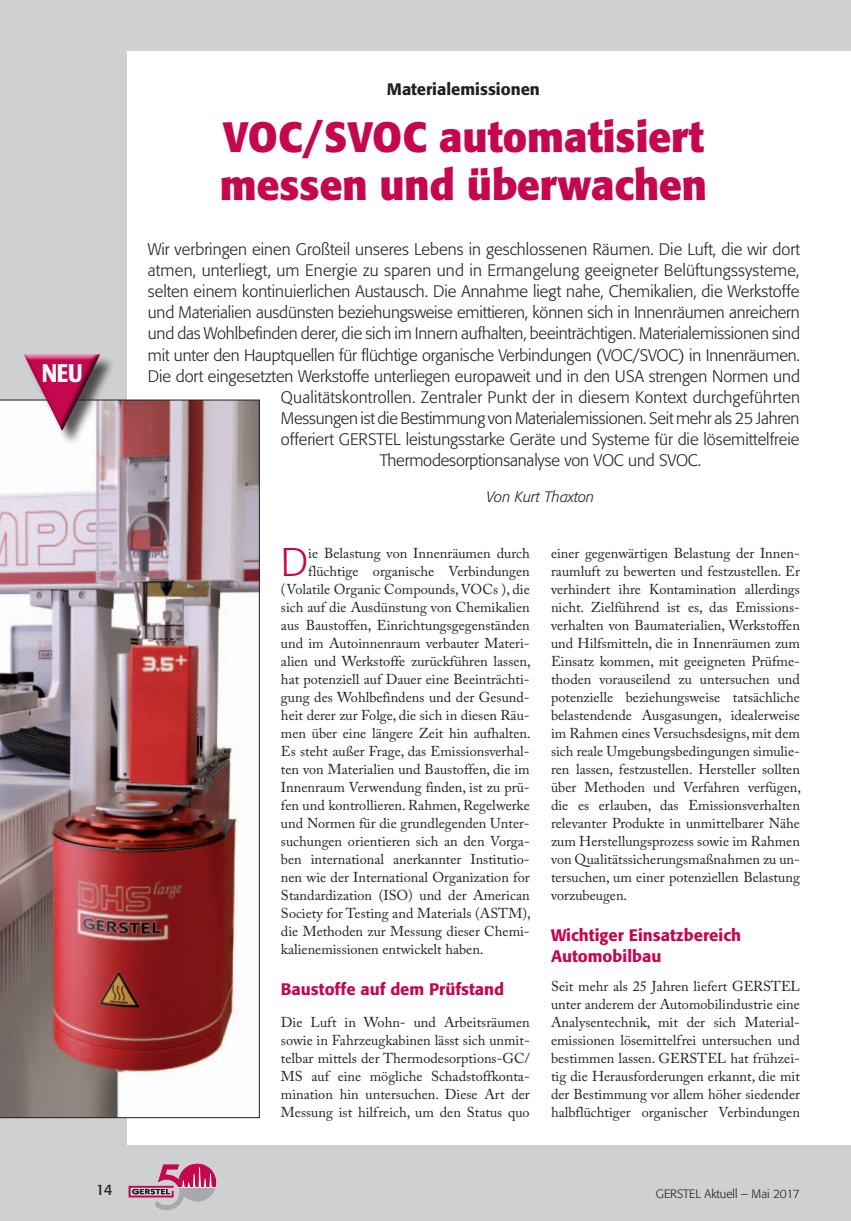
<style>
.page{position:relative;width:851px;height:1221px;background:#fff}
.page>*{position:absolute;margin:0;border:0;box-sizing:border-box;transform-origin:0 0}
.t1{font:700 42px/48px "Formata";color:#c50750;scale:.96 1}
.t2{font:300 39.6px "Formata";color:#c50750}
.t3{font:500 condensed 25.2px "Formata";color:#fff}
.t4{font:300 16.5px "Formata";letter-spacing:-.005em;color:#231f20}
.t5{font:500 16.5px/21px "Formata";color:#c50750}
.t6{font:500 16.5px "Formata";color:#231f20}
.t7{font:italic 300 15px "Formata";color:#231f20}
.t8{font:15px "Formata";color:#231f20}
.t9{font:14.25px/18px "Adobe Caslon Pro";color:#231f20;text-align:justify}
.t10{font:300 12px "Formata";color:#231f20}
</style>
<div class="page">
<div style="left:0;top:0;width:850px;height:1220px;background:#cfd0d2"></div>
<div style="left:128px;top:51px;width:722px;height:1093px;background:#fff"></div>
<svg style="left:129px;top:1163px;width:87px;height:46px"></svg>
<img style="left:0;top:399px;width:260px;height:718px">
<div style="left:25px;top:355px;width:91px;height:92px;background:#231f20;opacity:.75"></div>
<div style="left:22px;top:352px;width:81px;height:79px;background:#231f20;opacity:.75"></div>
<h3 class="t3" style="left:42px;top:358px;width:42px">NEU</h3>
<p class="t8" style="left:96px;top:1180px;width:18px">14</p>
<p class="t6" style="left:387px;top:79px;width:154px">Materialemissionen</p>
<h1 class="t1" style="left:220px;top:112px;width:509px">VOC/SVOC automatisiert messen und überwachen</h1>
<p class="t4" style="left:148px;top:240px;width:653px">Wir verbringen einen Großteil unseres Lebens in geschlossenen Räumen. Die Luft, die wir dort</p>
<p class="t4" style="left:148px;top:261px;width:653px">atmen, unterliegt, um Energie zu sparen und in Ermangelung geeigneter Belüftungssysteme,</p>
<p class="t4" style="left:148px;top:282px;width:653px">selten einem kontinuierlichen Austausch. Die Annahme liegt nahe, Chemikalien, die Werkstoffe</p>
<p class="t4" style="left:148px;top:303px;width:653px">und Materialien ausdünsten beziehungsweise emittieren, können sich in Innenräumen anreichern</p>
<p class="t4" style="left:148px;top:324px;width:653px">und das Wohlbefinden derer, die sich im Innern aufhalten, beeinträchtigen. Materialemissionen sind</p>
<p class="t4" style="left:148px;top:345px;width:653px">mit unter den Hauptquellen für flüchtige organische Verbindungen (VOC/SVOC) in Innenräumen.</p>
<p class="t4" style="left:148px;top:366px;width:653px">Die dort eingesetzten Werkstoffe unterliegen europaweit und in den USA strengen Normen und</p>
<p class="t4" style="left:281px;top:387px;width:520px">Qualitätskontrollen. Zentraler Punkt der in diesem Kontext durchgeführten</p>
<p class="t4" style="left:281px;top:408px;width:520px">Messungen ist die Bestimmung von Materialemissionen. Seit mehr als 25 Jahren</p>
<p class="t4" style="left:281px;top:429px;width:520px">offeriert GERSTEL leistungsstarke Geräte und Systeme für die lösemittelfreie</p>
<p class="t4" style="left:379px;top:450px;width:323px">Thermodesorptionsanalyse von VOC und SVOC.</p>
<p class="t7" style="left:486px;top:487px;width:109px">Von Kurt Thaxton</p>
<h2 class="t2" style="left:281px;top:539px;width:29px">D</h2>
<p class="t9" style="left:308px;top:544px;width:223px">ie Belastung von Innenräumen durch</p>
<p class="t9" style="left:308px;top:562px;width:223px">flüchtige organische Verbindungen</p>
<p class="t9" style="left:281px;top:580px;width:250px">(Volatile Organic Compounds, VOCs ), die</p>
<p class="t9" style="left:281px;top:598px;width:250px">sich auf die Ausdünstung von Chemikalien</p>
<p class="t9" style="left:281px;top:616px;width:250px">aus Baustoffen, Einrichtungsgegenständen</p>
<p class="t9" style="left:281px;top:634px;width:250px">und im Autoinnenraum verbauter Materi-</p>
<p class="t9" style="left:281px;top:652px;width:251px">alien und Werkstoffe zurückführen lassen,</p>
<p class="t9" style="left:281px;top:670px;width:250px">hat potenziell auf Dauer eine Beeinträchti-</p>
<p class="t9" style="left:281px;top:688px;width:250px">gung des Wohlbefindens und der Gesund-</p>
<p class="t9" style="left:281px;top:706px;width:250px">heit derer zur Folge, die sich in diesen Räu-</p>
<p class="t9" style="left:281px;top:724px;width:251px">men über eine längere Zeit hin aufhalten.</p>
<p class="t9" style="left:281px;top:742px;width:250px">Es steht außer Frage, das Emissionsverhal-</p>
<p class="t9" style="left:281px;top:760px;width:250px">ten von Materialien und Baustoffen, die im</p>
<p class="t9" style="left:281px;top:778px;width:250px">Innenraum Verwendung finden, ist zu prü-</p>
<p class="t9" style="left:281px;top:796px;width:250px">fen und kontrollieren. Rahmen, Regelwerke</p>
<p class="t9" style="left:281px;top:814px;width:250px">und Normen für die grundlegenden Unter-</p>
<p class="t9" style="left:281px;top:832px;width:250px">suchungen orientieren sich an den Vorga-</p>
<p class="t9" style="left:281px;top:850px;width:250px">ben international anerkannter Institutio-</p>
<p class="t9" style="left:281px;top:868px;width:250px">nen wie der International Organization for</p>
<p class="t9" style="left:281px;top:886px;width:250px">Standardization (ISO) und der American</p>
<p class="t9" style="left:281px;top:904px;width:251px">Society for Testing and Materials (ASTM),</p>
<p class="t9" style="left:281px;top:922px;width:250px">die Methoden zur Messung dieser Chemi-</p>
<p class="t9" style="left:281px;top:940px;width:204px">kalienemissionen entwickelt haben.</p>
<p class="t5" style="left:281px;top:978px;width:225px">Baustoffe auf dem Prüfstand</p>
<p class="t9" style="left:281px;top:1012px;width:250px">Die Luft in Wohn- und Arbeitsräumen sowie in Fahrzeugkabinen lässt sich unmit&shy;telbar mittels der Thermodesorptions-GC/ MS auf eine mögliche Schadstoffkonta&shy;mination hin untersuchen. Diese Art der Messung ist hilfreich, um den Status quo</p>
<p class="t9" style="left:551px;top:544px;width:251px">einer gegenwärtigen Belastung der Innen&shy;raumluft zu bewerten und festzustellen. Er verhindert ihre Kontamination allerdings nicht. Zielführend ist es, das Emissions&shy;verhalten von Baumaterialien, Werkstoffen und Hilfsmitteln, die in Innenräumen zum Einsatz kommen, mit geeigneten Prüfme&shy;thoden vorauseilend zu untersuchen und potenzielle beziehungsweise tatsächliche belastendende Ausgasungen, idealerweise im Rahmen eines Versuchsdesigns, mit dem sich reale Umgebungsbedingungen simulie&shy;ren lassen, festzustellen. Hersteller sollten über Methoden und Verfahren verfügen, die es erlauben, das Emissionsverhalten relevanter Produkte in unmittelbarer Nähe zum Herstellungsprozess sowie im Rahmen von Qualitätssicherungsmaßnahmen zu un&shy;tersuchen, um einer potenziellen Belastung vorzubeugen.</p>
<p class="t5" style="left:551px;top:924px;width:192px">Wichtiger Einsatzbereich<br>Automobilbau</p>
<p class="t9" style="left:551px;top:976px;width:250px">Seit mehr als 25 Jahren liefert GERSTEL unter anderem der Automobilindustrie eine Analysentechnik, mit der sich Material&shy;emissionen lösemittelfrei untersuchen und bestimmen lassen. GERSTEL hat frühzei&shy;tig die Herausforderungen erkannt, die mit der Bestimmung vor allem höher siedender halbflüchtiger organischer Verbindungen</p>
<p class="t10" style="left:655px;top:1186px;width:146px">GERSTEL Aktuell – Mai 2017</p>
</div>
